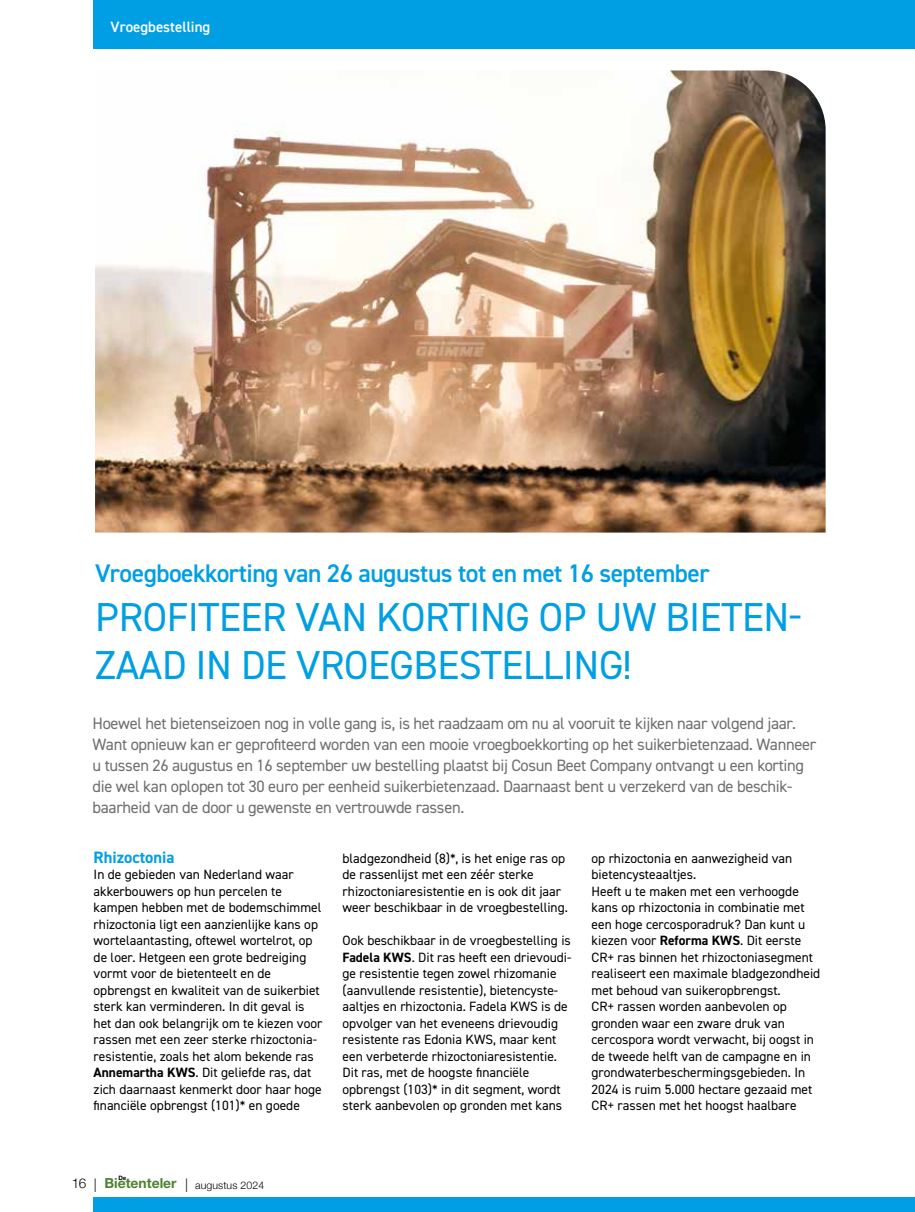
<style>
.page{position:relative;width:915px;height:1212px;background:#fff}
.page>*{position:absolute;margin:0;border:0;box-sizing:border-box;transform-origin:0 0}
.t1{font:40.5px/48.6px "DIN2014";letter-spacing:-.01em;color:#009fe3}
.t2{font:600 25.5px "DIN2014";letter-spacing:-.02em;color:#009fe3}
.t3{font:16.5px/21px "DIN2014";letter-spacing:-.02em;color:#706f6f}
.t4{font:700 16.5px "DIN2014";color:#009fe3}
.t5{font:600 15px "DIN2014";color:#fff}
.t6{font:700 13.95px "Helvetica Neue LT Std";color:#4d8231}
.t7{font:13.5px/16.5px "DIN2014";color:#000}
.t8{font:300 10.5px "Helvetica Neue";letter-spacing:.01em;color:#000}
.t9{font:700 6px "Helvetica Neue LT Std";color:#000}
.s1{font-weight:700}
.s2{font-family:"Helvetica Neue";font-weight:300;font-size:13.5px;color:#000}
.s3{font-size:13.5px}
</style>
<div class="page">
<div style="left:94px;top:0;width:820px;height:49px;background:#009fe3"></div>
<div style="left:94px;top:1197px;width:820px;height:15px;background:#009fe3"></div>
<img style="left:95px;top:70px;width:730px;height:463px">
<p class="t5" style="left:111px;top:17px;width:101px">Vroegbestelling</p>
<h2 class="t2" style="left:95px;top:556px;width:616px">Vroegboekkorting van 26 augustus tot en met 16 september</h2>
<h1 class="t1" style="left:95px;top:592px;width:707px">PROFITEER VAN KORTING OP UW BIETEN-<br>ZAAD IN DE VROEGBESTELLING!</h1>
<p class="t3" style="left:92px;top:713px;width:725px">Hoewel het bietenseizoen nog in volle gang is, is het raadzaam om nu al vooruit te kijken naar volgend jaar.<br>Want opnieuw kan er geprofiteerd worden van een mooie vroegboekkorting op het suikerbietenzaad. Wanneer u tussen 26 augustus en 16 september uw bestelling plaatst bij Cosun Beet Company ontvangt u een korting die wel kan oplopen tot 30 euro per eenheid suikerbietenzaad. Daarnaast bent u verzekerd van de beschik&shy;baarheid van de door u gewenste en vertrouwde rassen.</p>
<p class="t4" style="left:94px;top:846px;width:82px">Rhizoctonia</p>
<p class="t7" style="left:94px;top:866px;width:230px">In de gebieden van Nederland waar akkerbouwers op hun percelen te kampen hebben met de bodemschimmel rhizoctonia ligt een aanzienlijke kans op wortelaantasting, oftewel wortelrot, op de loer. Hetgeen een grote bedreiging vormt voor de bietenteelt en de opbrengst en kwaliteit van de suikerbiet sterk kan verminderen. In dit geval is het dan ook belangrijk om te kiezen voor rassen met een zeer sterke rhizoctonia&shy;resistentie, zoals het alom bekende ras <span class="s1">Annemartha KWS</span>. Dit geliefde ras, dat zich daarnaast kenmerkt door haar hoge financiële opbrengst (101)* en goede</p>
<p class="t7" style="left:342px;top:849px;width:227px">bladgezondheid (8)*, is het enige ras op de rassenlijst met een zéér sterke rhizoctoniaresistentie en is ook dit jaar weer beschikbaar in de vroegbestelling.</p>
<p class="t7" style="left:342px;top:932px;width:230px">Ook beschikbaar in de vroegbestelling is <span class="s1">Fadela KWS</span>. Dit ras heeft een drievoudi&shy;ge resistentie tegen zowel rhizomanie (aanvullende resistentie), bietencyste&shy;aaltjes en rhizoctonia. Fadela KWS is de opvolger van het eveneens drievoudig resistente ras Edonia KWS, maar kent een verbeterde rhizoctoniaresistentie.<br>Dit ras, met de hoogste financiële opbrengst (103)* in dit segment, wordt sterk aanbevolen op gronden met kans</p>
<p class="t7" style="left:591px;top:849px;width:230px">op rhizoctonia en aanwezigheid van bietencysteaaltjes.<br>Heeft u te maken met een verhoogde kans op rhizoctonia in combinatie met een hoge cercosporadruk? Dan kunt u kiezen voor <span class="s1">Reforma KWS</span>. Dit eerste CR+ ras binnen het rhizoctoniasegment realiseert een maximale bladgezondheid met behoud van suikeropbrengst.<br>CR+ rassen worden aanbevolen op gronden waar een zware druk van cercospora wordt verwacht, bij oogst in de tweede helft van de campagne en in grondwaterbeschermingsgebieden. In 2024 is ruim 5.000 hectare gezaaid met CR+ rassen met het hoogst haalbare</p>
<p class="t9" style="left:118px;top:1174px;width:9px">De</p>
<p class="t6" style="left:72px;top:1174px;width:106px"><span class="s2">16 |</span> Bietenteler</p>
<p class="t8" style="left:185px;top:1176px;width:80px"><span class="s3">|</span> augustus 2024</p>
</div>
